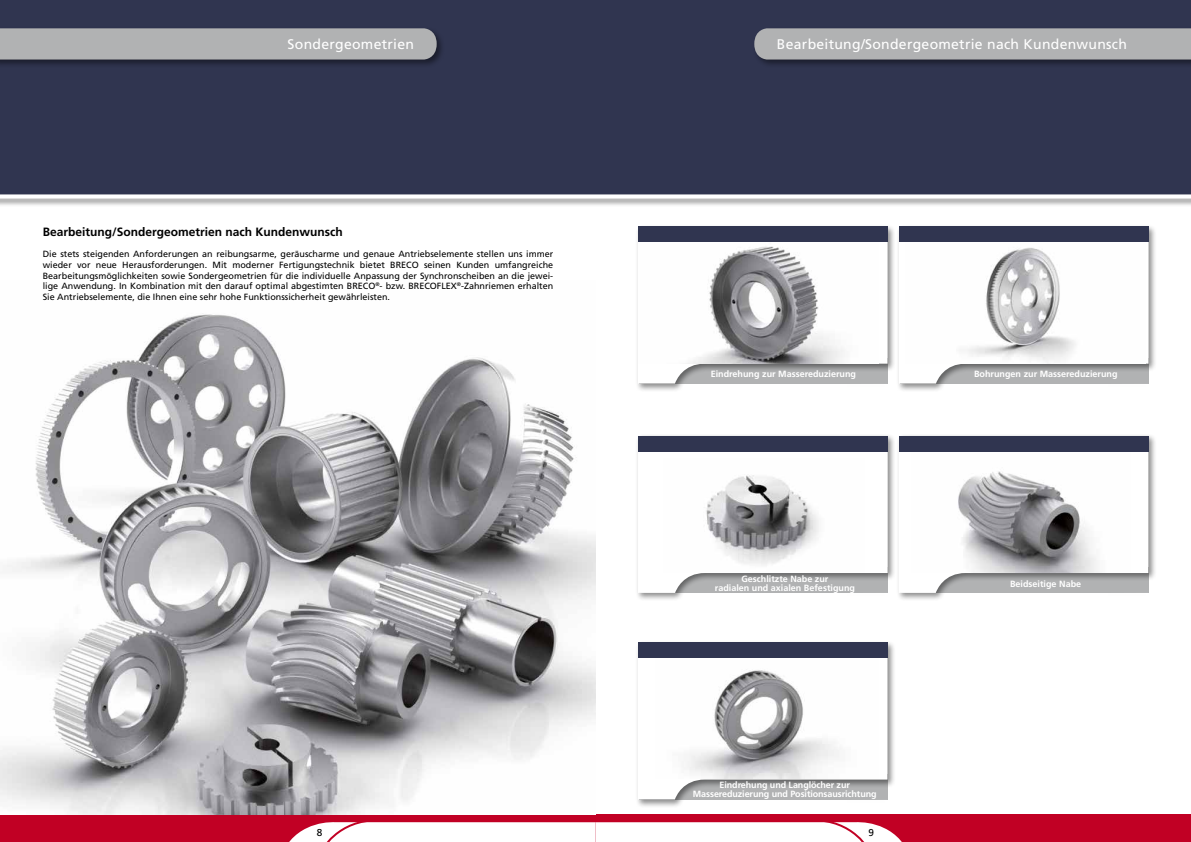
<style>
.page{position:relative;width:1191px;height:842px;background:#fff}
.page>*{position:absolute;margin:0;border:0;box-sizing:border-box;transform-origin:0 0}
.t1{font:14px "Frutiger";letter-spacing:.02em;color:#fff}
.t2{font:700 12px "Frutiger";color:#000}
.t3{font:10px "Frutiger";color:#000}
.t4{font:9px/10.8px "Frutiger";color:#000;text-align:justify}
.t5{font:700 9px/9px "Frutiger";color:#fff;text-align:center}
</style>
<div class="page">
<div style="left:0;top:814px;width:1191px;height:28px;background:#c10024"></div>
<svg style="left:289px;top:822px;width:613px;height:20px;background:#faedf0"></svg>
<div style="left:0;top:0;width:1191px;height:198px;background:#303550"></div>
<div style="left:0;top:26px;width:445px;height:42px;background:#000;opacity:.45"></div>
<div style="left:0;top:28px;width:437px;height:32px;background:#b1b2b3"></div>
<div style="left:752px;top:26px;width:439px;height:42px;background:#000;opacity:.45"></div>
<div style="left:754px;top:28px;width:437px;height:32px;background:#b1b2b3"></div>
<div style="left:0;top:194px;width:1191px;height:13px;background:#000;opacity:.45"></div>
<svg style="left:0;top:194px;width:1191px;height:4px;background:#e7e8eb"></svg>
<div style="left:635px;top:224px;width:261px;height:168px;background:#000;opacity:.45"></div>
<svg style="left:638px;top:242px;width:249px;height:142px"></svg>
<div style="left:638px;top:227px;width:249px;height:15px;background:#303550"></div>
<img style="left:639px;top:243px;width:239px;height:120px">
<div style="left:896px;top:224px;width:261px;height:168px;background:#000;opacity:.45"></div>
<svg style="left:899px;top:242px;width:249px;height:142px"></svg>
<div style="left:899px;top:227px;width:249px;height:15px;background:#303550"></div>
<img style="left:905px;top:243px;width:240px;height:121px">
<div style="left:635px;top:434px;width:261px;height:167px;background:#000;opacity:.45"></div>
<svg style="left:638px;top:451px;width:249px;height:142px"></svg>
<div style="left:638px;top:436px;width:249px;height:15px;background:#303550"></div>
<img style="left:663px;top:458px;width:202px;height:115px">
<div style="left:896px;top:434px;width:261px;height:167px;background:#000;opacity:.45"></div>
<svg style="left:898px;top:451px;width:250px;height:142px"></svg>
<div style="left:898px;top:436px;width:250px;height:15px;background:#303550"></div>
<img style="left:911px;top:452px;width:219px;height:121px">
<div style="left:635px;top:640px;width:261px;height:168px;background:#000;opacity:.45"></div>
<svg style="left:638px;top:658px;width:249px;height:141px"></svg>
<div style="left:638px;top:643px;width:249px;height:15px;background:#303550"></div>
<img style="left:655px;top:658px;width:223px;height:121px">
<img style="left:0;top:314px;width:595px;height:500px">
<h1 class="t1" style="left:288px;top:36px;width:128px">Sondergeometrien</h1>
<h1 class="t1" style="left:777px;top:36px;width:351px">Bearbeitung/Sondergeometrie nach Kundenwunsch</h1>
<h2 class="t2" style="left:43px;top:225px;width:302px">Bearbeitung/Sondergeometrien nach Kundenwunsch</h2>
<p class="t4" style="left:43px;top:248px;width:512px">Die stets steigenden Anforderungen an reibungsarme, geräuscharme und genaue Antriebselemente stellen uns immer wieder vor neue Herausforderungen. Mit moderner Fertigungstechnik bietet BRECO seinen Kunden umfangreiche Bearbeitungsmöglichkeiten sowie Sondergeometrien für die individuelle Anpassung der Synchronscheiben an die jewei&shy;lige Anwendung. In Kombination mit den darauf optimal abgestimten BRECO<sup>®</sup>- bzw. BRECOFLEX<sup>®</sup>-Zahnriemen erhalten Sie Antriebselemente, die Ihnen eine sehr hohe Funktionssicherheit gewährleisten.</p>
<p class="t5" style="left:711px;top:370px;width:147px">Eindrehung zur Massereduzierung</p>
<p class="t5" style="left:974px;top:369px;width:145px">Bohrungen zur Massereduzierung</p>
<p class="t5" style="left:715px;top:575px;width:142px">Geschlitzte Nabe zur<br>radialen und axialen Befestigung</p>
<p class="t5" style="left:1010px;top:579px;width:73px">Beidseitige Nabe</p>
<p class="t5" style="left:693px;top:781px;width:185px">Eindrehung und Langlöcher zur<br>Massereduzierung und Positionsausrichtung</p>
<p class="t3" style="left:317px;top:827px;width:7px">8</p>
<p class="t3" style="left:868px;top:827px;width:7px">9</p>
</div>
